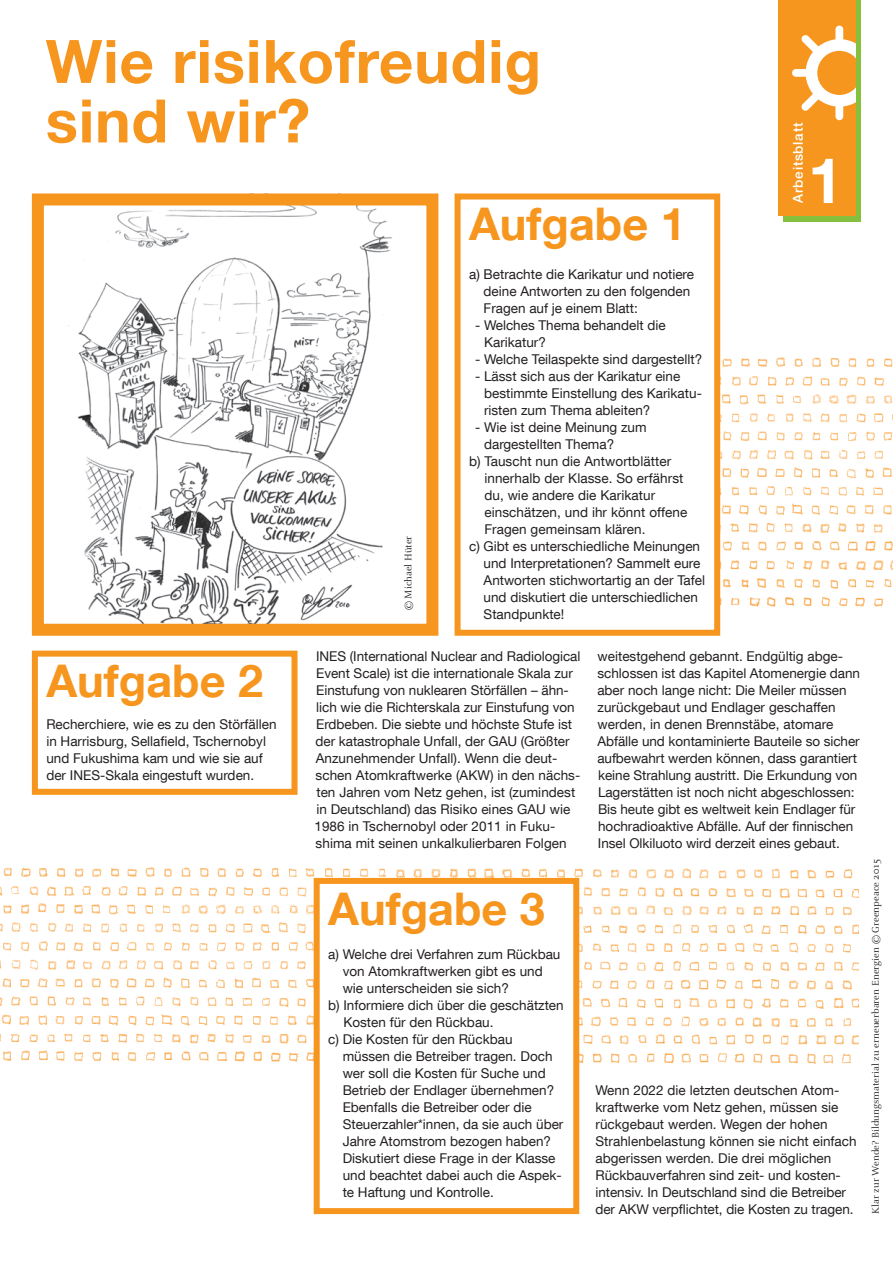
<style>
.page{position:relative;width:893px;height:1263px;background:#fff}
.page>*{position:absolute;margin:0;border:0;box-sizing:border-box;transform-origin:0 0}
.t1{font:700 63.15px "Helvetica Neue LT Com";color:#fff}
.t2{font:700 60px/59.6px "Helvetica Neue LT Com";letter-spacing:.015em;color:#f6961f}
.t3{font:700 45px "Helvetica Neue LT Com";color:#f6961f}
.t4{font:13.5px/17px "Helvetica Neue LT Com";color:#231f20}
.t5{font:500 13.5px "Helvetica Neue LT Com";letter-spacing:.05em;color:#fff}
.t6{font:10.5px "Celeste";letter-spacing:.005em;color:#231f20}
</style>
<div class="page">
<img style="left:720px;top:355px;width:173px;height:256px">
<img style="left:0;top:867px;width:859px;height:199px">
<div style="left:783px;top:0;width:78px;height:221px;background:#84bf3e"></div>
<div style="left:32px;top:651px;width:265px;height:144px;border:6px solid #f6961f"></div>
<div style="left:317px;top:881px;width:259px;height:330px;background:#fff"></div>
<div style="left:314px;top:878px;width:265px;height:336px;border:6px solid #f6961f"></div>
<div style="left:455px;top:193px;width:265px;height:443px;border:6px solid #f6961f"></div>
<div style="left:778px;top:0;width:78px;height:216px;background:#f6961f"></div>
<svg style="left:792px;top:26px;width:64px;height:94px"></svg>
<img style="left:68px;top:206px;width:324px;height:417px">
<div style="left:32px;top:193px;width:406px;height:443px;border:12px solid #f6961f"></div>
<h2 class="t2" style="left:46px;top:30px;width:497px">Wie risikofreudig sind wir?</h2>
<p class="t5" style="left:790px;top:203px;width:82px;rotate:-90deg">Arbeitsblatt</p>
<h1 class="t1" style="left:808px;top:141px;width:37px">1</h1>
<h3 class="t3" style="left:46px;top:653px;width:218px">Aufgabe 2</h3>
<p class="t4" style="left:46px;top:716px;width:232px">Recherchiere, wie es zu den Störfällen in Harrisburg, Sellafield, Tschernobyl und Fukushima kam und wie sie auf der INES-Skala eingestuft wurden.</p>
<h3 class="t3" style="left:469px;top:196px;width:218px">Aufgabe 1</h3>
<p class="t4" style="left:484px;top:265px;width:212px;text-indent:-14px">a) Betrachte die Karikatur und notiere deine Antworten zu den folgenden<br>Fragen auf je einem Blatt:</p>
<p class="t4" style="left:484px;top:316px;width:183px;text-indent:-9px">- Welches Thema behandelt die<br>Karikatur?</p>
<p class="t4" style="left:475px;top:350px;width:229px">- Welche Teilaspekte sind dargestellt?</p>
<p class="t4" style="left:484px;top:367px;width:219px;text-indent:-9px">- Lässt sich aus der Karikatur eine bestimmte Einstellung des Karikatu&shy;risten zum Thema ableiten?</p>
<p class="t4" style="left:475px;top:418px;width:173px">- Wie ist deine Meinung zum</p>
<p class="t4" style="left:484px;top:435px;width:132px">dargestellten Thema?</p>
<p class="t4" style="left:469px;top:452px;width:204px">b) Tauscht nun die Antwortblätter</p>
<p class="t4" style="left:484px;top:469px;width:201px">innerhalb der Klasse. So erfährst</p>
<p class="t4" style="left:484px;top:486px;width:172px">du, wie andere die Karikatur</p>
<p class="t4" style="left:484px;top:503px;width:204px">einschätzen, und ihr könnt offene</p>
<p class="t4" style="left:484px;top:520px;width:163px">Fragen gemeinsam klären.</p>
<p class="t4" style="left:469px;top:537px;width:233px">c) Gibt es unterschiedliche Meinungen</p>
<p class="t4" style="left:484px;top:554px;width:218px">und Interpretationen? Sammelt eure</p>
<p class="t4" style="left:484px;top:571px;width:223px">Antworten stichwortartig an der Tafel</p>
<p class="t4" style="left:484px;top:588px;width:216px">und diskutiert die unterschiedlichen</p>
<p class="t4" style="left:484px;top:605px;width:82px">Standpunkte!</p>
<p class="t4" style="left:314px;top:648px;width:268px">INES (International Nuclear and Radiological Event Scale) ist die internationale Skala zur Einstufung von nuklearen Störfällen – ähn&shy;lich wie die Richterskala zur Einstufung von Erdbeben. Die siebte und höchste Stufe ist der katastrophale Unfall, der GAU (Größter Anzunehmender Unfall). Wenn die deut&shy;schen Atomkraftwerke (AKW) in den nächs&shy;ten Jahren vom Netz gehen, ist (zumindest in Deutschland) das Risiko eines GAU wie 1986 in Tschernobyl oder 2011 in Fuku&shy;shima mit seinen unkalkulierbaren Folgen</p>
<p class="t6" style="left:403px;top:610px;width:76px;rotate:-90deg">© Michael Hüter</p>
<p class="t4" style="left:597px;top:648px;width:264px">weitestgehend gebannt. Endgültig abge&shy;schlossen ist das Kapitel Atomenergie dann aber noch lange nicht: Die Meiler müssen zurückgebaut und Endlager geschaffen werden, in denen Brennstäbe, atomare Abfälle und kontaminierte Bauteile so sicher aufbewahrt werden können, dass garantiert keine Strahlung austritt. Die Erkundung von Lagerstätten ist noch nicht abgeschlossen:<br>Bis heute gibt es weltweit kein Endlager für hochradioaktive Abfälle. Auf der finnischen Insel Olkiluoto wird derzeit eines gebaut.</p>
<h3 class="t3" style="left:328px;top:880px;width:218px">Aufgabe 3</h3>
<p class="t4" style="left:328px;top:945px;width:234px">a) Welche drei Verfahren zum Rückbau</p>
<p class="t4" style="left:343px;top:962px;width:202px">von Atomkraftwerken gibt es und</p>
<p class="t4" style="left:343px;top:979px;width:168px">wie unterscheiden sie sich?</p>
<p class="t4" style="left:328px;top:996px;width:237px">b) Informiere dich über die geschätzten</p>
<p class="t4" style="left:343px;top:1013px;width:152px">Kosten für den Rückbau.</p>
<p class="t4" style="left:328px;top:1030px;width:186px">c) Die Kosten für den Rückbau</p>
<p class="t4" style="left:343px;top:1047px;width:211px">müssen die Betreiber tragen. Doch</p>
<p class="t4" style="left:343px;top:1064px;width:205px">wer soll die Kosten für Suche und</p>
<p class="t4" style="left:343px;top:1081px;width:213px">Betrieb der Endlager übernehmen?</p>
<p class="t4" style="left:343px;top:1098px;width:191px">Ebenfalls die Betreiber oder die</p>
<p class="t4" style="left:343px;top:1115px;width:222px">Steuerzahler*innen, da sie auch über</p>
<p class="t4" style="left:343px;top:1132px;width:210px">Jahre Atomstrom bezogen haben?</p>
<p class="t4" style="left:343px;top:1149px;width:214px">Diskutiert diese Frage in der Klasse</p>
<p class="t4" style="left:343px;top:1166px;width:221px">und beachtet dabei auch die Aspek-</p>
<p class="t4" style="left:343px;top:1183px;width:153px">te Haftung und Kontrolle.</p>
<p class="t4" style="left:595px;top:1081px;width:263px">Wenn 2022 die letzten deutschen Atom&shy;kraftwerke vom Netz gehen, müssen sie rückgebaut werden. Wegen der hohen Strahlenbelastung können sie nicht einfach abgerissen werden. Die drei möglichen Rückbauverfahren sind zeit- und kosten&shy;intensiv. In Deutschland sind die Betreiber der AKW verpflichtet, die Kosten zu tragen.</p>
<p class="t6" style="left:870px;top:1214px;width:357px;rotate:-90deg">Klar zur Wende? Bildungsmaterial zu erneuerbaren Energien © Greenpeace 2015</p>
</div>
